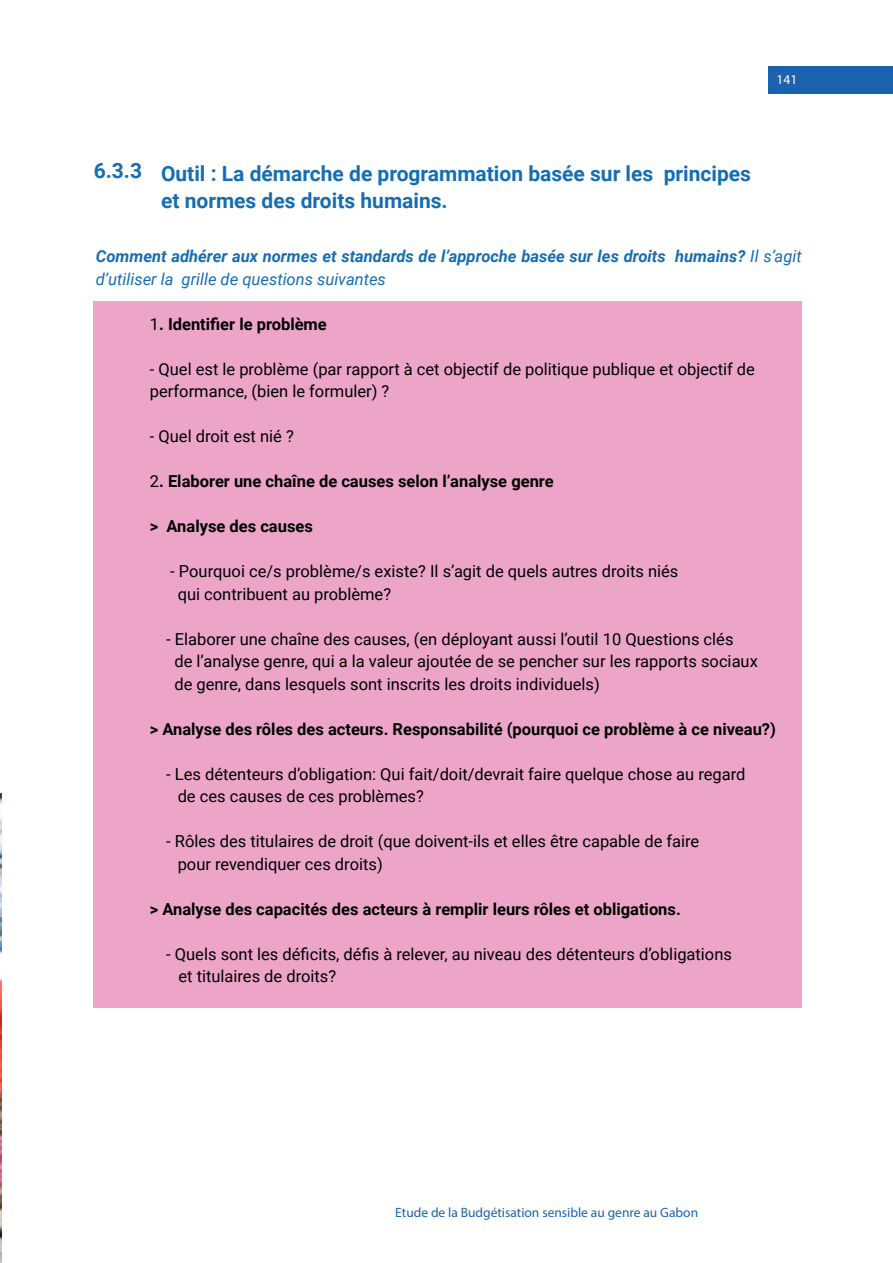
<style>
.page{position:relative;width:893px;height:1263px;background:#fff}
.page>*{position:absolute;margin:0;border:0;box-sizing:border-box;transform-origin:0 0}
.Texte_de_corps_de_pa{font:700 21px/27px "Roboto";color:#156db4}
.Titre_de_section_de{font:16.5px/22.5px "Roboto";color:#000}
.Titre_de_section_de-2{font:700 16.5px "Roboto";color:#000}
.Titre_de_section_de-3{font:italic 700 16.5px/22.5px "Roboto";color:#156db4}
.t1{font:13.5px "Myriad Pro";color:#1b63ae}
.t2{font:13.5px "Myriad Pro";color:#fff}
.s1{font-weight:400}
</style>
<div class="page">
<div style="left:768px;top:66px;width:125px;height:27px;background:#1b63ae"></div>
<img style="left:0;top:793px;width:1px;height:469px">
<div style="left:94px;top:301px;width:708px;height:706px;background:#eca5c9"></div>
<p class="t2" style="left:776px;top:71px;width:22px">141</p>
<p class="Texte_de_corps_de_pa" style="left:94px;top:156px;width:50px">6.3.3</p>
<p class="Texte_de_corps_de_pa" style="left:161px;top:159px;width:591px">Outil : La démarche de programmation basée sur les principes et normes des droits humains.</p>
<p class="Titre_de_section_de-3" style="left:96px;top:244px;width:707px">Comment adhérer aux normes et standards de l’approche basée sur les droits humains? <span class="s1">Il s’agit d’utiliser la grille de questions suivantes</span></p>
<p class="Titre_de_section_de-2" style="left:150px;top:312px;width:179px"><span class="s1">1</span>. Identifier le problème</p>
<p class="Titre_de_section_de" style="left:150px;top:357px;width:607px">- Quel est le problème (par rapport à cet objectif de politique publique et objectif de performance, (bien le formuler) ?</p>
<p class="Titre_de_section_de" style="left:150px;top:424px;width:146px">- Quel droit est nié ?</p>
<p class="Titre_de_section_de-2" style="left:150px;top:470px;width:405px"><span class="s1">2</span>. Elaborer une chaîne de causes selon l’analyse genre</p>
<p class="Titre_de_section_de-2" style="left:150px;top:515px;width:165px">&gt; Analyse des causes</p>
<p class="Titre_de_section_de" style="left:170px;top:559px;width:510px">- Pourquoi ce/s problème/s existe? Il s’agit de quels autres droits niés</p>
<p class="Titre_de_section_de" style="left:178px;top:582px;width:215px">qui contribuent au problème?</p>
<p class="Titre_de_section_de" style="left:166px;top:627px;width:569px">- Elaborer une chaîne des causes, (en déployant aussi l’outil 10 Questions clés</p>
<p class="Titre_de_section_de" style="left:174px;top:649px;width:585px">de l’analyse genre, qui a la valeur ajoutée de se pencher sur les rapports sociaux</p>
<p class="Titre_de_section_de" style="left:174px;top:672px;width:427px">de genre, dans lesquels sont inscrits les droits individuels)</p>
<p class="Titre_de_section_de-2" style="left:150px;top:717px;width:628px">&gt; Analyse des rôles des acteurs. Responsabilité (pourquoi ce problème à ce niveau?)</p>
<p class="Titre_de_section_de" style="left:166px;top:762px;width:581px">- Les détenteurs d’obligation: Qui fait/doit/devrait faire quelque chose au regard</p>
<p class="Titre_de_section_de" style="left:178px;top:784px;width:248px">de ces causes de ces problèmes?</p>
<p class="Titre_de_section_de" style="left:166px;top:829px;width:535px">- Rôles des titulaires de droit (que doivent-ils et elles être capable de faire</p>
<p class="Titre_de_section_de" style="left:178px;top:852px;width:207px">pour revendiquer ces droits)</p>
<p class="Titre_de_section_de-2" style="left:150px;top:897px;width:532px">&gt; Analyse des capacités des acteurs à remplir leurs rôles et obligations.</p>
<p class="Titre_de_section_de" style="left:166px;top:942px;width:567px">- Quels sont les déficits, défis à relever, au niveau des détenteurs d’obligations</p>
<p class="Titre_de_section_de" style="left:178px;top:964px;width:159px">et titulaires de droits?</p>
<p class="t1" style="left:395px;top:1204px;width:304px">Etude de la Budgétisation sensible au genre au Gabon</p>
</div>
